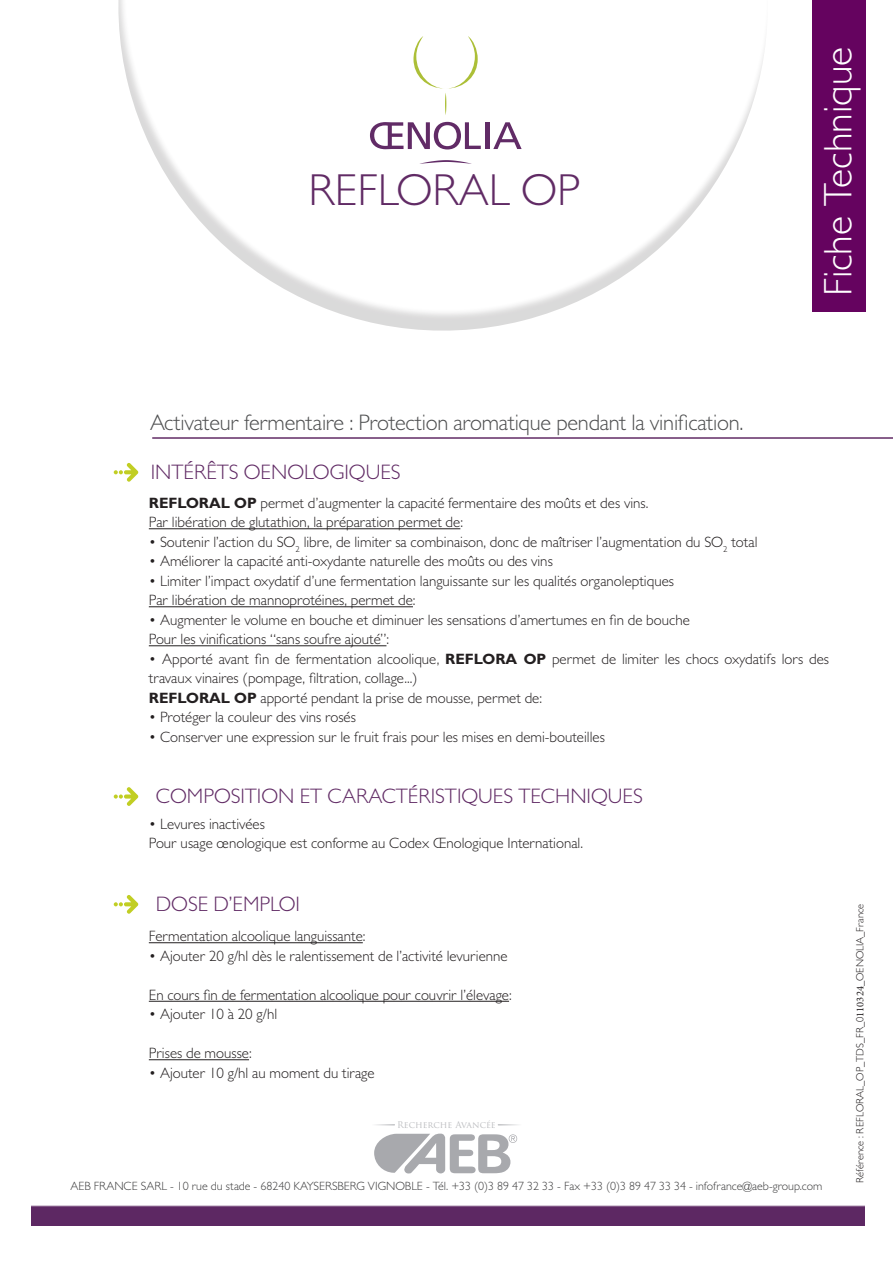
<style>
.page{position:relative;width:893px;height:1263px;background:#fff}
.page>*{position:absolute;margin:0;border:0;box-sizing:border-box;transform-origin:0 0}
.t1{font:300 45px "Gill Sans MT Std";color:#612b65}
.t2{font:300 39.9px "Gill Sans MT Std";color:#fff}
.t3{font:300 22.5px "Gill Sans MT Std";letter-spacing:-.01em;color:#4e4f50}
.t4{font:300 21px "Gill Sans MT Std";color:#612b65}
.t5{font:300 15px/19.5px "Gill Sans MT Std";color:#231f20}
.t6{font:300 12px "Gill Sans MT Std";color:#3e3e3f}
.t7{font:300 10.5px "Gill Sans MT Std";color:#231f20}
.t8{font:9px "Trajan Pro 3";letter-spacing:-.01em;color:#bcbdc0}
.s1{font-weight:700}
.s2{font-family:"Minion Pro";font-weight:400}
</style>
<div class="page">
<svg style="left:118px;top:0;width:720px;height:331px"></svg>
<div style="left:812px;top:0;width:53px;height:311px;background:#65035f"></div>
<svg style="left:114px;top:463px;width:24px;height:19px"></svg>
<svg style="left:114px;top:787px;width:24px;height:19px"></svg>
<hr style="left:149px;top:528px;width:311px;height:1px;background:#231f20">
<hr style="left:149px;top:606px;width:264px;height:1px;background:#231f20">
<hr style="left:149px;top:645px;width:237px;height:1px;background:#231f20">
<img style="left:31px;top:1205px;width:834px;height:20px">
<hr style="left:152px;top:437px;width:741px;height:2px;background:#612b65">
<svg style="left:374px;top:1133px;width:143px;height:41px"></svg>
<svg style="left:498px;top:1124px;width:20px;height:1px"></svg>
<svg style="left:376px;top:1124px;width:18px;height:1px"></svg>
<svg style="left:370px;top:122px;width:111px;height:27px"></svg>
<hr style="left:485px;top:122px;width:4px;height:27px;background:#612b66">
<svg style="left:493px;top:122px;width:29px;height:27px"></svg>
<svg style="left:413px;top:36px;width:65px;height:79px"></svg>
<svg style="left:419px;top:160px;width:53px;height:4px"></svg>
<svg style="left:114px;top:895px;width:24px;height:19px"></svg>
<hr style="left:149px;top:942px;width:214px;height:1px;background:#231f20">
<hr style="left:149px;top:1001px;width:360px;height:1px;background:#231f20">
<hr style="left:149px;top:1059px;width:100px;height:1px;background:#231f20">
<h1 class="t1" style="left:308px;top:162px;width:273px">REFLORAL OP</h1>
<h3 class="t3" style="left:150px;top:409px;width:595px">Activateur fermentaire : Protection aromatique pendant la vinification.</h3>
<h3 class="t4" style="left:151px;top:459px;width:251px">INTÉRÊTS OENOLOGIQUES</h3>
<h2 class="t2" style="left:814px;top:296px;width:251px;rotate:-90deg">Fiche Technique</h2>
<p class="t5" style="left:149px;top:493px;width:501px"><span class="s1">REFLORAL OP</span> permet d’augmenter la capacité fermentaire des moûts et des vins.<br>Par libération de glutathion, la préparation permet de:</p>
<p class="t5" style="left:149px;top:532px;width:610px">• Soutenir l’action du SO<sub>2</sub> libre, de limiter sa combinaison, donc de maîtriser l’augmentation du SO<sub>2</sub> total</p>
<p class="t5" style="left:149px;top:551px;width:406px">• Améliorer la capacité anti-oxydante naturelle des moûts ou des vins</p>
<p class="t5" style="left:149px;top:571px;width:527px">• Limiter l’impact oxydatif d’une fermentation languissante sur les qualités organoleptiques<br>Par libération de mannoprotéines, permet de:</p>
<p class="t5" style="left:149px;top:610px;width:542px">• Augmenter le volume en bouche et diminuer les sensations d’amertumes en fin de bouche<br>Pour les vinifications “sans soufre ajouté”:</p>
<p class="t5" style="left:149px;top:649px;width:682px">• Apporté avant fin de fermentation alcoolique, <span class="s1">REFLORA OP</span> permet de limiter les chocs oxydatifs lors des travaux vinaires (pompage, filtration, collage...)<br><span class="s1">REFLORAL OP</span> apporté pendant la prise de mousse, permet de:</p>
<p class="t5" style="left:149px;top:707px;width:209px">• Protéger la couleur des vins rosés</p>
<p class="t5" style="left:149px;top:727px;width:458px">• Conserver une expression sur le fruit frais pour les mises en demi-bouteilles</p>
<h3 class="t4" style="left:156px;top:784px;width:488px">COMPOSITION ET CARACTÉRISTIQUES TECHNIQUES</h3>
<p class="t5" style="left:149px;top:814px;width:436px">• Levures inactivées<br>Pour usage œnologique est conforme au Codex Œnologique International.</p>
<h3 class="t4" style="left:156px;top:891px;width:146px">DOSE D’EMPLOI</h3>
<p class="t5" style="left:149px;top:926px;width:218px">Fermentation alcoolique languissante:</p>
<p class="t5" style="left:149px;top:946px;width:360px">• Ajouter 20 g/hl dès le ralentissement de l’activité levurienne</p>
<p class="t5" style="left:149px;top:985px;width:364px">En cours fin de fermentation alcoolique pour couvrir l’élevage:</p>
<p class="t5" style="left:149px;top:1004px;width:130px">• Ajouter 10 à 20 g/hl</p>
<p class="t5" style="left:149px;top:1043px;width:104px">Prises de mousse:</p>
<p class="t5" style="left:149px;top:1063px;width:227px">• Ajouter 10 g/hl au moment du tirage</p>
<p class="t8" style="left:397px;top:1119px;width:100px">Recherche Avancée</p>
<p class="t6" style="left:71px;top:1179px;width:753px">AEB FRANCE SARL - 10 rue du stade - 68240 KAYSERSBERG VIGNOBLE - Tél. +33 (0)3 89 47 32 33 - Fax +33 (0)3 89 47 33 34 - infofrance@aeb-group.com</p>
<p class="t7" style="left:854px;top:1183px;width:281px;rotate:-90deg">Référence : REFLORAL_OP_TDS_FR_0<span class="s2">110324</span>_OENOLIA_France</p>
</div>
